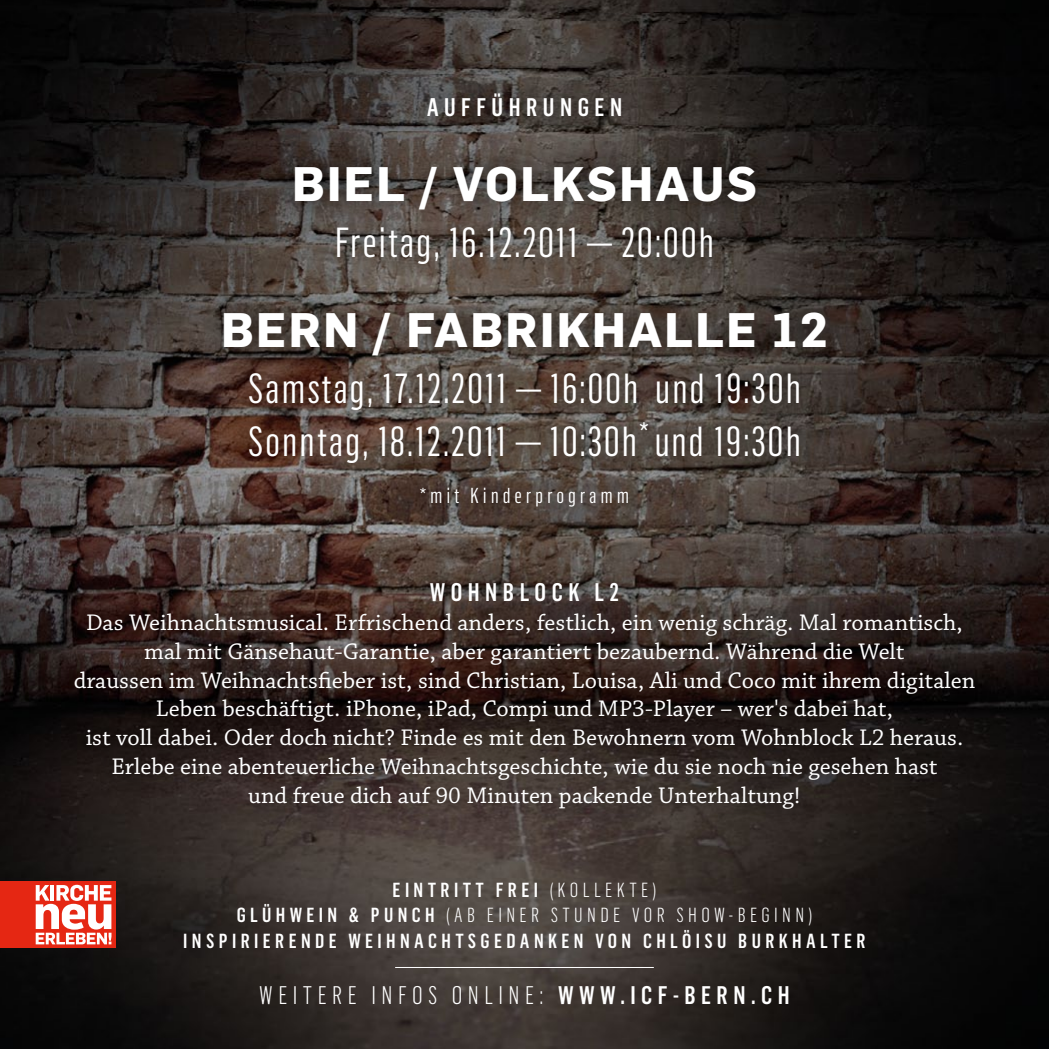
<style>
.page{position:relative;width:1049px;height:1049px;background:#fff}
.page>*{position:absolute;margin:0;border:0;box-sizing:border-box;transform-origin:0 0}
.t1{font:700 47.5px "Flama";letter-spacing:.05em;color:#fff}
.t2{font:41.25px/52.5px "Flama Condensed";letter-spacing:.04em;color:#fff}
.t3{font:300 25px "Flama Condensed";letter-spacing:.22em;color:#fff}
.t4{font:500 25px "Flama Condensed";letter-spacing:.22em;color:#fff}
.t5{font:23.75px/28.8px "Chaparral Pro Capt";color:#fff;text-align:center}
.t6{font:21.25px "Flama Condensed";letter-spacing:.18em;color:#fff}
.t7{font:500 20px "Flama Condensed";letter-spacing:.22em;color:#fff}
.t8{font:300 20px "Flama Condensed";letter-spacing:.22em;color:#fff}
.s1{font-weight:500}
</style>
<div class="page">
<img style="left:0;top:0;width:1049px;height:1049px">
<div style="left:198px;top:70px;width:652px;height:460px;background:#000;opacity:.75"></div>
<div style="left:57px;top:564px;width:935px;height:262px;background:#000;opacity:.75"></div>
<div style="left:0;top:881px;width:115px;height:67px;background:#e52713"></div>
<svg style="left:36px;top:885px;width:75px;height:59px"></svg>
<hr style="left:395px;top:967px;width:259px;height:1px;background:#fff">
<p class="t4" style="left:427px;top:91px;width:197px">AUFFÜHRUNGEN</p>
<h1 class="t1" style="left:292px;top:150px;width:466px">BIEL / VOLKSHAUS</h1>
<h2 class="t2" style="left:335px;top:215px;width:381px">Freitag, 16.12.2011 — 20:00h</h2>
<h1 class="t1" style="left:221px;top:296px;width:608px">BERN / FABRIKHALLE 12</h1>
<h2 class="t2" style="left:248px;top:361px;width:555px">Samstag, 17.12.2011 — 16:00h und 19:30h<br>Sonntag, 18.12.2011 — 10:30h<sup>*</sup> und 19:30h</h2>
<p class="t6" style="left:420px;top:482px;width:211px">*mit Kinderprogramm</p>
<p class="t4" style="left:430px;top:577px;width:191px">WOHNBLOCK L2</p>
<p class="t5" style="left:74px;top:609px;width:903px">Das Weihnachtsmusical. Erfrischend anders, festlich, ein wenig schräg. Mal romantisch, mal mit Gänsehaut-Garantie, aber garantiert bezaubernd. Während die Welt<br>draussen im Weihnachtsfieber ist, sind Christian, Louisa, Ali und Coco mit ihrem digitalen Leben beschäftigt. iPhone, iPad, Compi und MP3-Player – wer's dabei hat,<br>ist voll dabei. Oder doch nicht? Finde es mit den Bewohnern vom Wohnblock L2 heraus.<br>Erlebe eine abenteuerliche Weihnachtsgeschichte, wie du sie noch nie gesehen hast<br>und freue dich auf 90 Minuten packende Unterhaltung!</p>
<p class="t7" style="left:393px;top:877px;width:115px">EINTRITT FRE</p>
<p class="t8" style="left:534px;top:877px;width:124px"><span class="s1">I</span> (KOLLEKTE)</p>
<p class="t7" style="left:237px;top:902px;width:13px">GLÜH</p>
<p class="t7" style="left:290px;top:902px;width:108px">WEIN &amp; PUNCH</p>
<p class="t8" style="left:446px;top:902px;width:367px">(AB EINER STUNDE VOR SHOW-BEGINN)</p>
<p class="t7" style="left:183px;top:928px;width:92px">INSPIRIEREN</p>
<p class="t7" style="left:315px;top:928px;width:232px">DE WEIHN ACH TSGE DANKEN</p>
<p class="t7" style="left:595px;top:928px;width:60px">VON CHL</p>
<p class="t7" style="left:682px;top:928px;width:70px">ÖISU BURKH</p>
<p class="t7" style="left:806px;top:928px;width:49px">ALTER</p>
<p class="t3" style="left:259px;top:980px;width:441px">WEITERE INFOS ONLINE: <span class="s1">WWW.ICF -BERN</span></p>
<p class="t4" style="left:751px;top:980px;width:25px">.CH</p>
</div>
